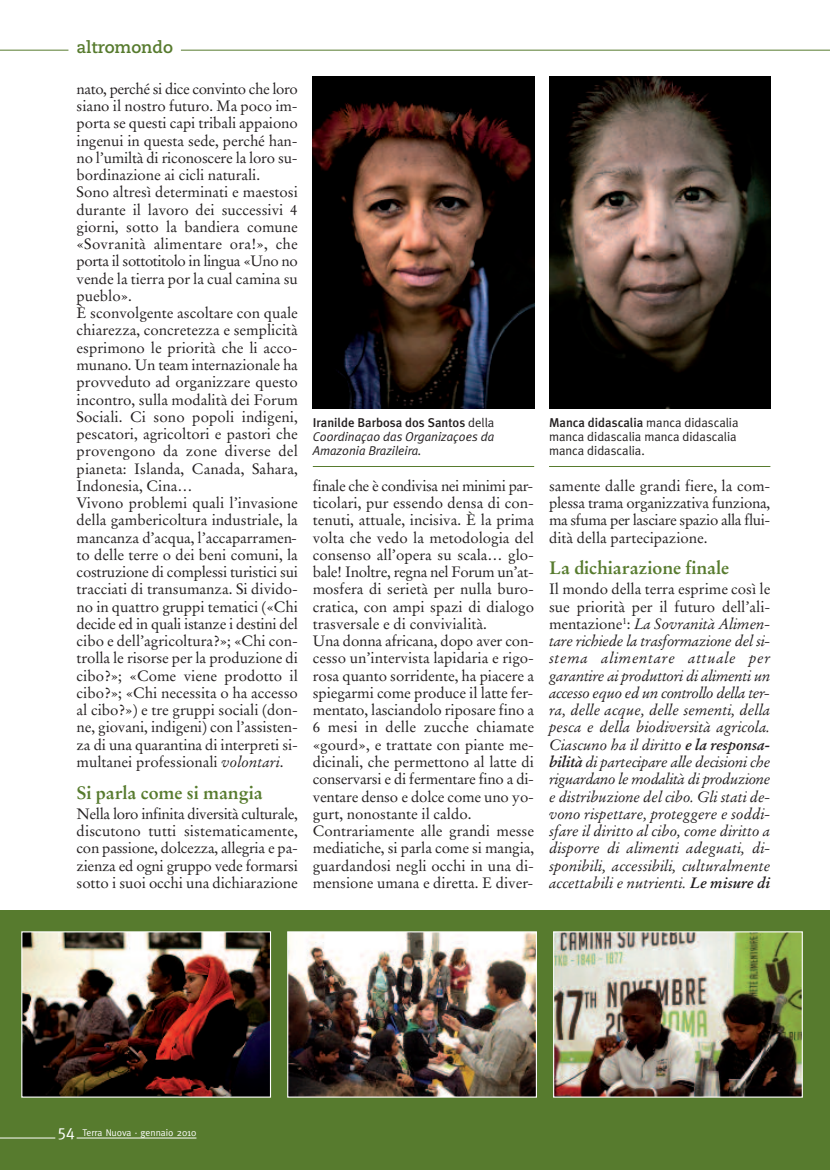
<style>
.page{position:relative;width:830px;height:1170px;background:#fff}
.page>*{position:absolute;margin:0;border:0;box-sizing:border-box;transform-origin:0 0}
.t1{font:700 18px "Stempel Garamond";letter-spacing:-.005em;color:#577b2e}
.t2{font:700 16.8px "Caecilia";color:#577b2e}
.t3{font:15px/17.2px "Stempel Garamond";color:#231f20}
.t4{font:italic 15px/17.2px "Stempel Garamond";color:#231f20;text-align:justify}
.t5{font:500 12.75px "Meta Plus";color:#231f20}
.t6{font:italic 12.75px/14.2px "Meta Plus Normal";color:#231f20}
.t7{font:12.75px/14.2px "Meta Plus Normal";color:#231f20}
.t8{font:9.75px "Meta";color:#fff}
.s1{font-style:italic}
.s2{font-family:"Meta Plus Normal";font-weight:400}
.s3{font-style:normal}
.s4{font-weight:700}
.s5{font-family:"Meta Caps";font-size:16.5px}
</style>
<div class="page">
<div style="left:0;top:910px;width:829px;height:259px;background:#577b2e"></div>
<hr style="left:77px;top:1137px;width:119px;height:1px;background:#fff">
<hr style="left:0;top:1137px;width:55px;height:1px;background:#fff">
<hr style="left:0;top:50px;width:829px;height:1px;background:#577b2e">
<div style="left:68px;top:46px;width:113px;height:6px;background:#fff"></div>
<img style="left:313px;top:77px;width:221px;height:331px">
<img style="left:549px;top:77px;width:221px;height:331px">
<hr style="left:313px;top:466px;width:221px;height:1px;background:#577b2e">
<hr style="left:549px;top:466px;width:221px;height:1px;background:#577b2e">
<img style="left:23px;top:933px;width:246px;height:162px">
<div style="left:21px;top:931px;width:250px;height:166px;border:1px solid #fff"></div>
<img style="left:289px;top:933px;width:245px;height:162px">
<div style="left:287px;top:931px;width:249px;height:166px;border:1px solid #fff"></div>
<img style="left:555px;top:933px;width:245px;height:162px">
<div style="left:553px;top:931px;width:249px;height:166px;border:1px solid #fff"></div>
<p class="t2" style="left:76px;top:40px;width:98px">altromondo</p>
<p class="t3" style="left:77px;top:81px;width:223px">nato, perché si dice convinto che loro siano il nostro futuro. Ma poco im&shy;porta se questi capi tribali appaiono ingenui in questa sede, perché han&shy;no l’umiltà di riconoscere la loro su&shy;bordinazione ai cicli naturali.<br>Sono altresì determinati e maestosi durante il lavoro dei successivi 4 giorni, sotto la bandiera comune «Sovranità alimentare ora!», che porta il sottotitolo in lingua «Uno no vende la tierra por la cual camina su pueblo».<br>È sconvolgente ascoltare con quale chiarezza, concretezza e semplicità esprimono le priorità che li acco&shy;munano. Un team internazionale ha provveduto ad organizzare questo incontro, sulla modalità dei Forum Sociali. Ci sono popoli indigeni, pescatori, agricoltori e pastori che provengono da zone diverse del pianeta: Islanda, Canada, Sahara, Indonesia, Cina…<br>Vivono problemi quali l’invasione della gambericoltura industriale, la mancanza d’acqua, l’accaparramen&shy;to delle terre o dei beni comuni, la costruzione di complessi turistici sui tracciati di transumanza. Si divido&shy;no in quattro gruppi tematici («Chi decide ed in quali istanze i destini del cibo e dell’agricoltura?»; «Chi con&shy;trolla le risorse per la produzione di cibo?»; «Come viene prodotto il cibo?»; «Chi necessita o ha accesso al cibo?») e tre gruppi sociali (don&shy;ne, giovani, indigeni) con l’assisten&shy;za di una quarantina di interpreti si&shy;multanei professionali <span class="s1">volontari</span>.</p>
<p class="t1" style="left:77px;top:784px;width:187px">Si parla come si mangia</p>
<p class="t3" style="left:76px;top:806px;width:223px;text-align:justify">Nella loro infinita diversità culturale, discutono tutti sistematicamente, con passione, dolcezza, allegria e pa&shy;zienza ed ogni gruppo vede formarsi sotto i suoi occhi una dichiarazione</p>
<p class="t5" style="left:313px;top:415px;width:183px">Iranilde Barbosa dos Santos <span class="s2">della</span></p>
<p class="t6" style="left:313px;top:429px;width:183px">Coordinaçao das Organizaçoes da<br>Amazonia Brazileira.</p>
<p class="t5" style="left:549px;top:415px;width:191px">Manca didascalia <span class="s2">manca didascalia</span></p>
<p class="t7" style="left:549px;top:429px;width:189px">manca didascalia manca didascalia manca didascalia.</p>
<p class="t3" style="left:312px;top:478px;width:223px">finale che è condivisa nei minimi par&shy;ticolari, pur essendo densa di con&shy;tenuti, attuale, incisiva. È la prima volta che vedo la metodologia del consenso all’opera su scala… glo&shy;bale! Inoltre, regna nel Forum un’at&shy;mosfera di serietà per nulla buro&shy;cratica, con ampi spazi di dialogo trasversale e di convivialità.<br>Una donna africana, dopo aver con&shy;cesso un’intervista lapidaria e rigo&shy;rosa quanto sorridente, ha piacere a spiegarmi come produce il latte fer&shy;mentato, lasciandolo riposare fino a 6 mesi in delle zucche chiamate «gourd», e trattate con piante me&shy;dicinali, che permettono al latte di conservarsi e di fermentare fino a di&shy;ventare denso e dolce come uno yo&shy;gurt, nonostante il caldo.<br>Contrariamente alle grandi messe mediatiche, si parla come si mangia, guardandosi negli occhi in una di&shy;mensione umana e diretta. E diver-</p>
<p class="t3" style="left:548px;top:478px;width:223px;text-align:justify">samente dalle grandi fiere, la com&shy;plessa trama organizzativa funziona, ma sfuma per lasciare spazio alla flui&shy;dità della partecipazione.</p>
<p class="t1" style="left:549px;top:560px;width:181px">La dichiarazione finale</p>
<p class="t4" style="left:549px;top:582px;width:223px"><span class="s3">Il mondo della terra esprime così le sue priorità per il futuro dell’ali&shy;mentazione</span><sup>1</sup><span class="s3">:</span> La Sovranità Alimen&shy;tare richiede la trasformazione del si&shy;stema alimentare attuale per garantire ai produttori di alimenti un accesso equo ed un controllo della ter&shy;ra, delle acque, delle sementi, della pesca e della biodiversità agricola.<br>Ciascuno ha il diritto <span class="s4">e la responsa&shy;bilità</span> di partecipare alle decisioni che riguardano le modalità di produzione e distribuzione del cibo. Gli stati de&shy;vono rispettare, proteggere e soddi&shy;sfare il diritto al cibo, come diritto a disporre di alimenti adeguati, di&shy;sponibili, accessibili, culturalmente accettabili e nutrienti. <span class="s4">Le misure di</span></p>
<p class="t8" style="left:57px;top:1127px;width:140px"><span class="s5">54</span> Terra Nuova · gennaio 2010</p>
</div>
